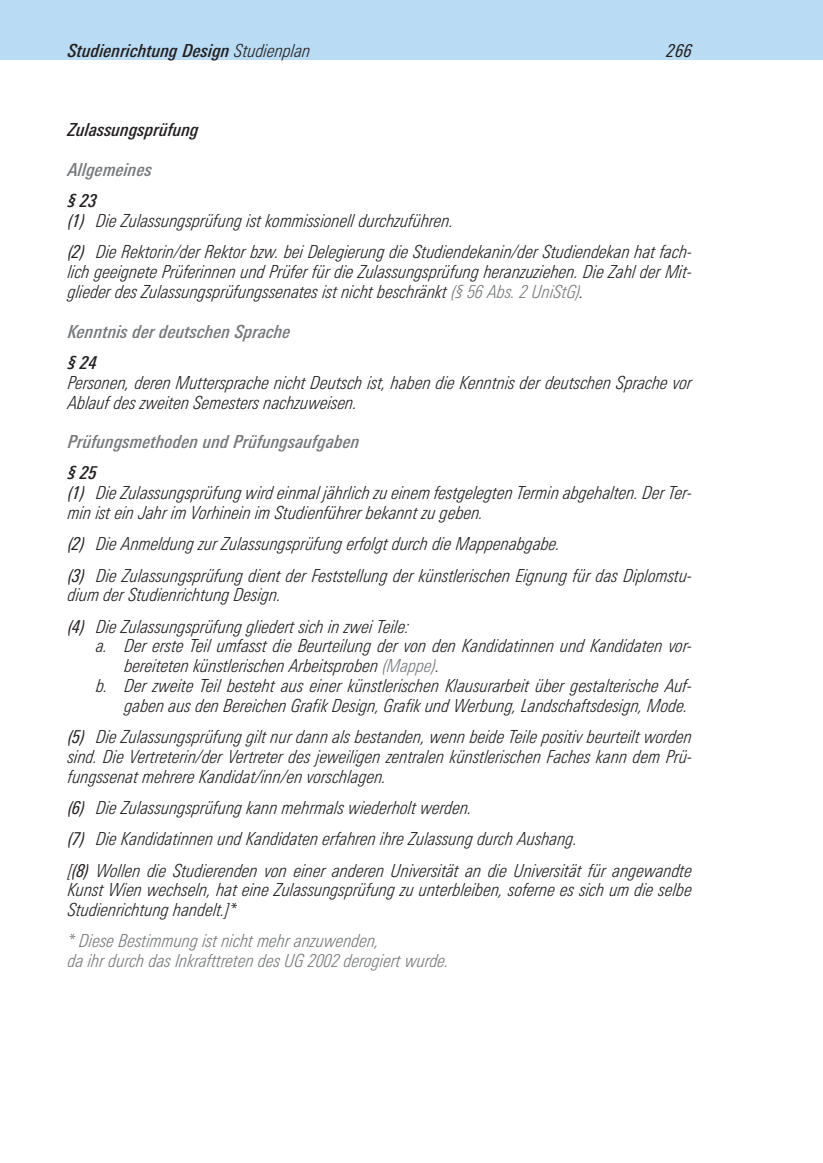
<style>
.page{position:relative;width:823px;height:1163px;background:#fff}
.page>*{position:absolute;margin:0;border:0;box-sizing:border-box;transform-origin:0 0}
.t1{font:italic 300 condensed 18px/19.8px "Linotype Univers";color:#231f20}
.t2{font:italic 300 condensed 18px/19.8px "Linotype Univers";color:#76787b}
.t3{font:italic 500 condensed 18px "Linotype Univers";color:#76787b}
.t4{font:italic 500 condensed 18px "Linotype Univers";color:#231f20}
.t5{font:italic condensed 18px "Linotype Univers";color:#231f20}
.s1{font-weight:300}
.s2{font-weight:500}
.s3{font-weight:400}
.s4{color:#76787b}
</style>
<div class="page">
<div style="left:0;top:0;width:822px;height:60px;background:#b9dbf3"></div>
<p class="t4" style="left:68px;top:43px;width:244px">Studienrichtung Design <span class="s1">Studienplan</span></p>
<p class="t5" style="left:666px;top:43px;width:27px">266</p>
<p class="t4" style="left:68px;top:123px;width:133px">Zulassungsprüfung</p>
<p class="t3" style="left:68px;top:162px;width:86px">Allgemeines</p>
<p class="t1" style="left:68px;top:192px;width:387px"><span class="s2">§ 23<br></span><span class="s3">(1)</span> Die Zulassungsprüfung ist kommissionell durchzuführen.</p>
<p class="t1" style="left:68px;top:243px;width:625px;text-align:justify"><span class="s3">(2)</span> Die Rektorin/der Rektor bzw. bei Delegierung die Studiendekanin/der Studiendekan hat fach&shy;lich geeignete Prüferinnen und Prüfer für die Zulassungsprüfung heranzuziehen. Die Zahl der Mit&shy;glieder des Zulassungsprüfungssenates ist nicht beschränkt <span class="s4">(§ 56 Abs. 2 UniStG)</span>.</p>
<p class="t3" style="left:68px;top:324px;width:224px">Kenntnis der deutschen Sprache</p>
<p class="t4" style="left:68px;top:355px;width:31px">§ 24</p>
<p class="t1" style="left:68px;top:373px;width:625px">Personen, deren Muttersprache nicht Deutsch ist, haben die Kenntnis der deutschen Sprache vor<br>Ablauf des zweiten Semesters nachzuweisen.</p>
<p class="t3" style="left:68px;top:435px;width:293px">Prüfungsmethoden und Prüfungsaufgaben</p>
<p class="t1" style="left:68px;top:464px;width:625px"><span class="s2">§ 25<br></span><span class="s3">(1)</span> Die Zulassungsprüfung wird einmal jährlich zu einem festgelegten Termin abgehalten. Der Ter&shy;min ist ein Jahr im Vorhinein im Studienführer bekannt zu geben.</p>
<p class="t1" style="left:68px;top:529px;width:625px;line-height:31.2px"><span class="s3">(2)</span> Die Anmeldung zur Zulassungsprüfung erfolgt durch die Mappenabgabe.<br><span class="s3">(3)</span> Die Zulassungsprüfung dient der Feststellung der künstlerischen Eignung für das Diplomstu-</p>
<p class="t1" style="left:68px;top:580px;width:343px;line-height:31.2px">dium der Studienrichtung Design.<br><span class="s3">(4)</span> Die Zulassungsprüfung gliedert sich in zwei Teile:</p>
<p class="t1" style="left:96px;top:637px;width:597px">a. Der erste Teil umfasst die Beurteilung der von den Kandidatinnen und Kandidaten vor-</p>
<p class="t1" style="left:125px;top:657px;width:317px">bereiteten künstlerischen Arbeitsproben <span class="s4">(Mappe)</span>.</p>
<p class="t1" style="left:96px;top:677px;width:597px">b. Der zweite Teil besteht aus einer künstlerischen Klausurarbeit über gestalterische Auf-</p>
<p class="t1" style="left:125px;top:697px;width:564px">gaben aus den Bereichen Grafik Design, Grafik und Werbung, Landschaftsdesign, Mode.</p>
<p class="t1" style="left:68px;top:728px;width:625px;text-align:justify"><span class="s3">(5)</span> Die Zulassungsprüfung gilt nur dann als bestanden, wenn beide Teile positiv beurteilt worden sind. Die Vertreterin/der Vertreter des jeweiligen zentralen künstlerischen Faches kann dem Prü&shy;fungssenat mehrere Kandidat/inn/en vorschlagen.</p>
<p class="t1" style="left:68px;top:793px;width:625px;line-height:31.2px"><span class="s3">(6)</span> Die Zulassungsprüfung kann mehrmals wiederholt werden.<br><span class="s3">(7)</span> Die Kandidatinnen und Kandidaten erfahren ihre Zulassung durch Aushang.<br>[<span class="s3">(8)</span> Wollen die Studierenden von einer anderen Universität an die Universität für angewandte</p>
<p class="t1" style="left:68px;top:881px;width:625px">Kunst Wien wechseln, hat eine Zulassungsprüfung zu unterbleiben, soferne es sich um die selbe<br>Studienrichtung handelt.]*</p>
<p class="t2" style="left:68px;top:932px;width:383px">* Diese Bestimmung ist nicht mehr anzuwenden,<br>da ihr durch das Inkrafttreten des UG 2002 derogiert wurde.</p>
</div>
